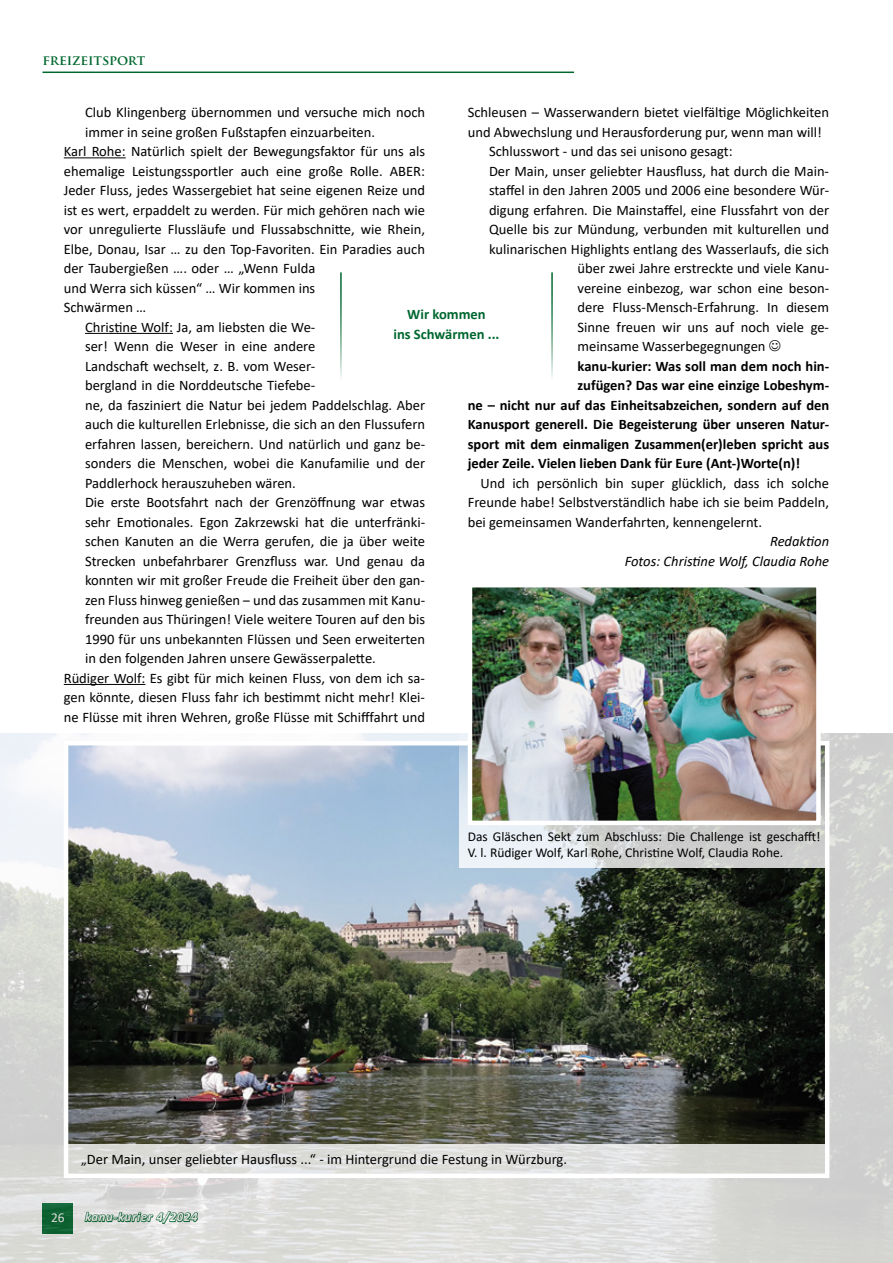
<style>
.page{position:relative;width:893px;height:1263px;background:#fff}
.page>*{position:absolute;margin:0;border:0;box-sizing:border-box;transform-origin:0 0}
.t1{font:14.55px/19.5px "Calibri";color:#000;text-align:justify}
.t2{font:700 14.55px "Calibri";color:#000}
.t3{font:italic 14.55px/19.5px "Calibri";color:#000;text-align:right}
.t4{font:700 14.55px/19.5px "Calibri";color:#00672f;text-align:center}
.t5{font:13.5px/16.5px "Calibri";color:#000}
.t6{font:700 13.5px "Trajan Pro";letter-spacing:-.01em;color:#00672f}
.t7{font:13.5px "Calibri";color:#fff}
.t8{font:italic 700 12.75px "Calibri";letter-spacing:.05em;color:#fff}
.s1{font-size:13.5px}
</style>
<div class="page">
<hr style="left:43px;top:72px;width:531px;height:1px;background:#00672f">
<hr style="left:64px;top:157px;width:62px;height:1px;background:#000">
<hr style="left:85px;top:333px;width:88px;height:1px;background:#000">
<hr style="left:64px;top:684px;width:81px;height:1px;background:#000">
<hr style="left:551px;top:272px;width:2px;height:108px;background:#00672f">
<hr style="left:340px;top:272px;width:2px;height:108px;background:#00672f">
<img style="left:0;top:734px;width:893px;height:529px">
<img style="left:69px;top:746px;width:755px;height:398px">
<div style="left:64px;top:741px;width:765px;height:437px;border:4px solid #fff"></div>
<svg style="left:459px;top:733px;width:370px;height:134px;background:#d7dadb"></svg>
<svg style="left:66px;top:1144px;width:761px;height:32px;background:#dfe0dd"></svg>
<img style="left:473px;top:588px;width:343px;height:232px">
<div style="left:468px;top:583px;width:353px;height:242px;border:4px solid #fff"></div>
<p class="t6" style="left:43px;top:52px;width:104px">FREIZEITSPORT</p>
<p class="t1" style="left:468px;top:102px;width:363px">Schleusen – Wasserwandern bietet vielfältige Möglichkeiten</p>
<p class="t1" style="left:468px;top:122px;width:356px">und Abwechslung und Herausforderung pur, wenn man will!</p>
<p class="t1" style="left:489px;top:141px;width:245px">Schlusswort - und das sei unisono gesagt:</p>
<p class="t1" style="left:489px;top:161px;width:342px">Der Main, unser geliebter Hausfluss, hat durch die Main-</p>
<p class="t1" style="left:489px;top:180px;width:342px">staffel in den Jahren 2005 und 2006 eine besondere Wür-</p>
<p class="t1" style="left:489px;top:200px;width:342px">digung erfahren. Die Mainstaffel, eine Flussfahrt von der</p>
<p class="t1" style="left:489px;top:219px;width:342px">Quelle bis zur Mündung, verbunden mit kulturellen und</p>
<p class="t1" style="left:489px;top:239px;width:342px">kulinarischen Highlights entlang des Wasserlaufs, die sich</p>
<p class="t1" style="left:578px;top:258px;width:253px">über zwei Jahre erstreckte und viele Kanu-</p>
<p class="t1" style="left:578px;top:278px;width:253px">vereine einbezog, war schon eine beson-</p>
<p class="t1" style="left:578px;top:297px;width:253px">dere Fluss-Mensch-Erfahrung. In diesem</p>
<p class="t1" style="left:578px;top:317px;width:253px">Sinne freuen wir uns auf noch viele ge-</p>
<p class="t1" style="left:578px;top:336px;width:189px">meinsame Wasserbegegnungen</p>
<p class="t2" style="left:578px;top:355px;width:253px">kanu-kurier: Was soll man dem noch hin-</p>
<p class="t2" style="left:578px;top:375px;width:253px">zufügen? Das war eine einzige Lobeshym-</p>
<p class="t2" style="left:468px;top:394px;width:363px">ne – nicht nur auf das Einheitsabzeichen, sondern auf den</p>
<p class="t2" style="left:468px;top:414px;width:363px">Kanusport generell. Die Begeisterung über unseren Natur-</p>
<p class="t2" style="left:468px;top:433px;width:363px">sport mit dem einmaligen Zusammen(er)leben spricht aus</p>
<p class="t2" style="left:468px;top:453px;width:334px">jeder Zeile. Vielen lieben Dank für Eure (Ant-)Worte(n)!</p>
<p class="t1" style="left:468px;top:473px;width:363px;text-indent:13px">Und ich persönlich bin super glücklich, dass ich solche Freunde habe! Selbstverständlich habe ich sie beim Paddeln, bei gemeinsamen Wanderfahrten, kennengelernt.</p>
<p class="t3" style="left:625px;top:531px;width:206px">Redaktion<br>Fotos: Christine Wolf, Claudia Rohe</p>
<p class="t1" style="left:85px;top:102px;width:342px">Club Klingenberg übernommen und versuche mich noch</p>
<p class="t1" style="left:85px;top:122px;width:292px">immer in seine großen Fußstapfen einzuarbeiten.</p>
<p class="t1" style="left:64px;top:141px;width:363px">Karl Rohe: Natürlich spielt der Bewegungsfaktor für uns als</p>
<p class="t1" style="left:64px;top:161px;width:363px">ehemalige Leistungssportler auch eine große Rolle. ABER:</p>
<p class="t1" style="left:64px;top:180px;width:363px">Jeder Fluss, jedes Wassergebiet hat seine eigenen Reize und</p>
<p class="t1" style="left:64px;top:200px;width:363px">ist es wert, erpaddelt zu werden. Für mich gehören nach wie</p>
<p class="t1" style="left:64px;top:219px;width:363px">vor unregulierte Flussläufe und Flussabschnitte, wie Rhein,</p>
<p class="t1" style="left:64px;top:239px;width:363px">Elbe, Donau, Isar … zu den Top-Favoriten. Ein Paradies auch</p>
<p class="t1" style="left:64px;top:258px;width:253px">der Taubergießen …. oder … „Wenn Fulda</p>
<p class="t1" style="left:64px;top:278px;width:253px">und Werra sich küssen“ … Wir kommen ins</p>
<p class="t1" style="left:64px;top:297px;width:84px">Schwärmen …</p>
<p class="t1" style="left:85px;top:317px;width:232px">Christine Wolf: Ja, am liebsten die We-</p>
<p class="t1" style="left:85px;top:336px;width:232px">ser! Wenn die Weser in eine andere</p>
<p class="t1" style="left:85px;top:356px;width:232px">Landschaft wechselt, z. B. vom Weser-</p>
<p class="t1" style="left:85px;top:375px;width:232px">bergland in die Norddeutsche Tiefebe-</p>
<p class="t1" style="left:85px;top:395px;width:342px">ne, da fasziniert die Natur bei jedem Paddelschlag. Aber</p>
<p class="t1" style="left:85px;top:414px;width:342px">auch die kulturellen Erlebnisse, die sich an den Flussufern</p>
<p class="t1" style="left:85px;top:434px;width:342px">erfahren lassen, bereichern. Und natürlich und ganz be-</p>
<p class="t1" style="left:85px;top:453px;width:342px">sonders die Menschen, wobei die Kanufamilie und der</p>
<p class="t1" style="left:85px;top:473px;width:212px">Paddlerhock herauszuheben wären.</p>
<p class="t1" style="left:85px;top:492px;width:342px">Die erste Bootsfahrt nach der Grenzöffnung war etwas</p>
<p class="t1" style="left:85px;top:512px;width:342px">sehr Emotionales. Egon Zakrzewski hat die unterfränki-</p>
<p class="t1" style="left:85px;top:531px;width:342px">schen Kanuten an die Werra gerufen, die ja über weite</p>
<p class="t1" style="left:85px;top:551px;width:342px">Strecken unbefahrbarer Grenzfluss war. Und genau da</p>
<p class="t1" style="left:85px;top:570px;width:342px">konnten wir mit großer Freude die Freiheit über den gan-</p>
<p class="t1" style="left:85px;top:590px;width:341px">zen Fluss hinweg genießen ‒ und das zusammen mit Kanu-</p>
<p class="t1" style="left:85px;top:609px;width:341px">freunden aus Thüringen! Viele weitere Touren auf den bis</p>
<p class="t1" style="left:85px;top:629px;width:342px">1990 für uns unbekannten Flüssen und Seen erweiterten</p>
<p class="t1" style="left:85px;top:648px;width:292px">in den folgenden Jahren unsere Gewässerpalette.</p>
<p class="t1" style="left:64px;top:668px;width:363px">Rüdiger Wolf: Es gibt für mich keinen Fluss, von dem ich sa-</p>
<p class="t1" style="left:64px;top:687px;width:363px">gen könnte, diesen Fluss fahr ich bestimmt nicht mehr! Klei-</p>
<p class="t1" style="left:64px;top:707px;width:363px">ne Flüsse mit ihren Wehren, große Flüsse mit Schifffahrt und</p>
<p class="t4" style="left:393px;top:305px;width:108px">Wir kommen<br>ins Schwärmen ...</p>
<p class="t5" style="left:468px;top:828px;width:354px">Das Gläschen Sekt zum Abschluss: Die Challenge ist geschafft!<br>V. l. Rüdiger Wolf, Karl Rohe, Christine Wolf, Claudia Rohe.</p>
<p class="t1" style="left:81px;top:1149px;width:487px"><span class="s1">„</span>Der Main, unser geliebter Hausfluss ...“ - im Hintergrund die Festung in Würzburg.</p>
<p class="t7" style="left:51px;top:1208px;width:15px">26</p>
<p class="t8" style="left:85px;top:1208px;width:114px">kanu-kurier 4/2024</p>
</div>
